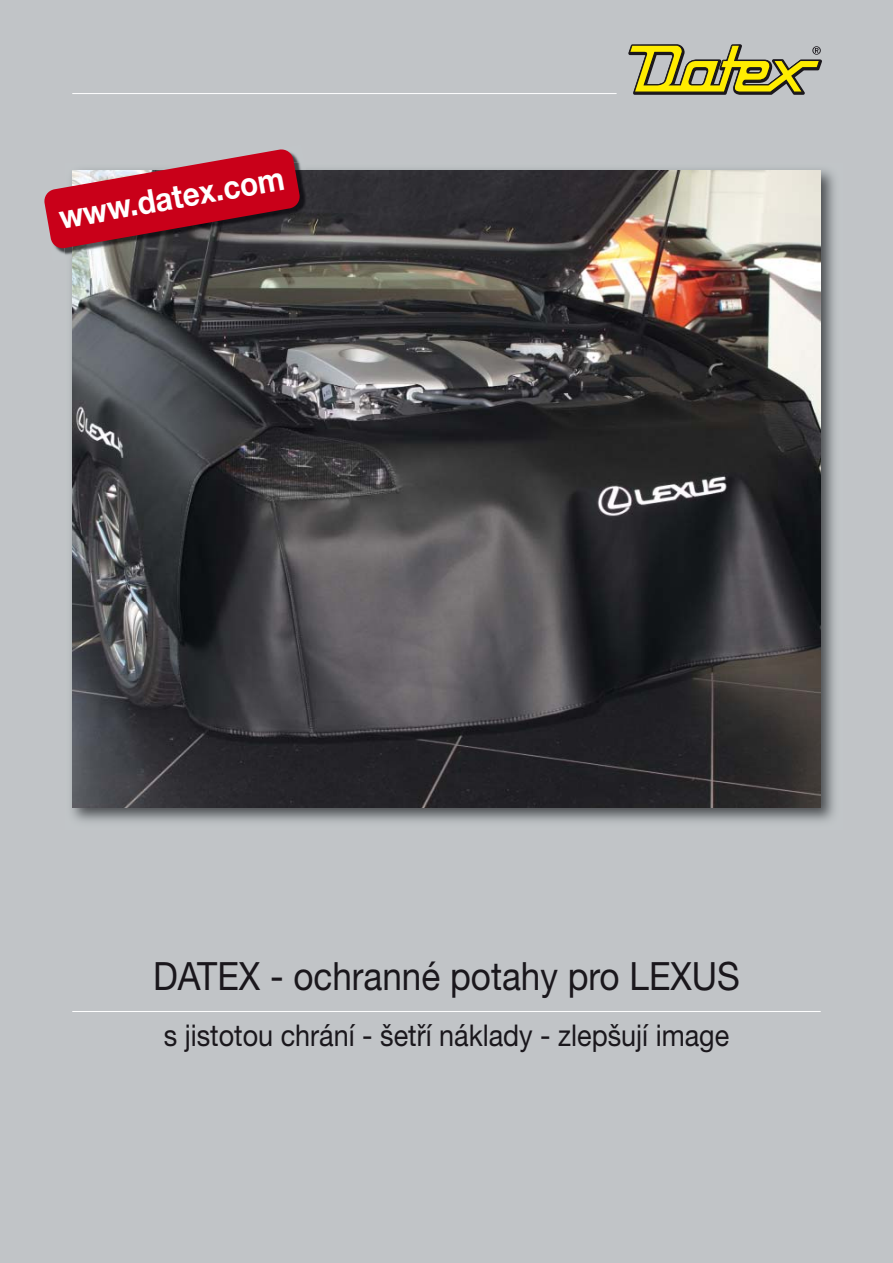
<style>
.page{position:relative;width:893px;height:1263px;background:#c1c4c7}
.page>*{position:absolute;margin:0;border:0;box-sizing:border-box;transform-origin:0 0}
.t1{font:39px "Helvetica Neue East A";color:#1a171c;scale:.9 1}
.t2{font:700 33px "Helvetica Neue East A";color:#fff;scale:.9 1}
.t3{font:30px "Helvetica Neue East A";color:#1a171c;scale:.9 1}
</style>
<div class="page">
<hr style="left:72px;top:93px;width:545px;height:1px;background:#fff">
<svg style="left:628px;top:44px;width:194px;height:51px"></svg>
<hr style="left:72px;top:1011px;width:749px;height:1px;background:#fff">
<img style="left:71px;top:169px;width:764px;height:653px">
<img style="left:72px;top:170px;width:749px;height:638px">
<img style="left:56px;top:249px;width:9px;height:5px">
<img style="left:65px;top:249px;width:7px;height:10px">
<img style="left:72px;top:170px;width:242px;height:88px">
<svg style="left:44px;top:149px;width:257px;height:100px"></svg>
<p class="t2" style="left:57px;top:206px;width:255px;rotate:-10deg">www.datex.com</p>
<h1 class="t1" style="left:153px;top:962px;width:654px">DATEX - ochranné potahy pro LEXUS</h1>
<p class="t3" style="left:164px;top:1024px;width:630px">s jistotou chrání - šetří náklady - zlepšují image</p>
</div>
